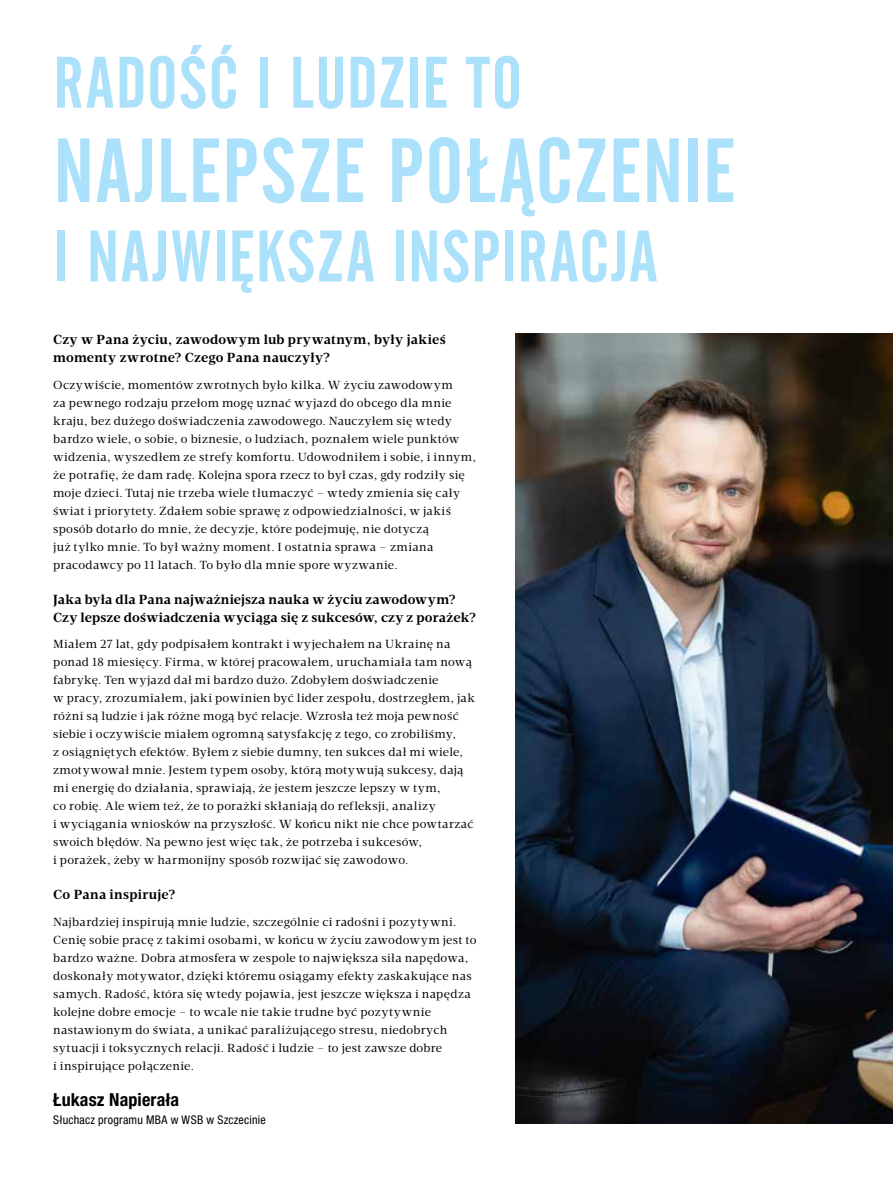
<style>
.page{position:relative;width:893px;height:1178px;background:#fff}
.page>*{position:absolute;margin:0;border:0;box-sizing:border-box;transform-origin:0 0}
.t1{font:90px "Alternate Gothic No 2 EU";letter-spacing:.015em;color:#abe1fa}
.t2{font:72px "Alternate Gothic No 2 EU";letter-spacing:.02em;color:#abe1fa}
.t3{font:700 condensed 18px "Helvetica Neue LTW1 G";letter-spacing:.01em;color:#000}
.t4{font:700 13.5px/18px "Velino Text";letter-spacing:.015em;color:#000}
.t5{font:12px/18px "Velino Text";letter-spacing:.02em;color:#000}
.t6{font:condensed 12px "Helvetica Neue LTW1 G";letter-spacing:.015em;color:#000}
</style>
<div class="page">
<hr style="left:892px;top:0;width:1px;height:623px;background:#f0b64f">
<img style="left:516px;top:334px;width:377px;height:790px">
<h2 class="t2" style="left:53px;top:43px;width:470px">RADOŚĆ I LUDZIE TO</h2>
<h1 class="t1" style="left:53px;top:121px;width:684px">NAJLEPSZE POŁĄCZENIE</h1>
<h2 class="t2" style="left:53px;top:216px;width:96px">I NAJWIĘ</h2>
<h2 class="t2" style="left:256px;top:216px;width:323px">KSZA INSPIRACJA</h2>
<p class="t4" style="left:53px;top:331px;width:394px">Czy w Pana życiu, zawodowym lub prywatnym, były jakieś momenty zwrotne? Czego Pana nauczyły?</p>
<p class="t5" style="left:53px;top:376px;width:425px">Oczywiście, momentów zwrotnych było kilka. W życiu zawodowym<br>za pewnego rodzaju przełom mogę uznać wyjazd do obcego dla mnie kraju, bez dużego doświadczenia zawodowego. Nauczyłem się wtedy bardzo wiele, o sobie, o biznesie, o ludziach, poznałem wiele punktów widzenia, wyszedłem ze strefy komfortu. Udowodniłem i sobie, i innym, że potrafię, że dam radę. Kolejna spora rzecz to był czas, gdy rodziły się moje dzieci. Tutaj nie trzeba wiele tłumaczyć – wtedy zmienia się cały świat i priorytety. Zdałem sobie sprawę z odpowiedzialności, w jakiś sposób dotarło do mnie, że decyzje, które podejmuję, nie dotyczą<br>już tylko mnie. To był ważny moment. I ostatnia sprawa – zmiana pracodawcy po 11 latach. To było dla mnie spore wyzwanie.</p>
<p class="t4" style="left:53px;top:590px;width:424px">Jaka była dla Pana najważniejsza nauka w życiu zawodowym?<br>Czy lepsze doświadczenia wyciąga się z sukcesów, czy z porażek?</p>
<p class="t5" style="left:53px;top:635px;width:423px">Miałem 27 lat, gdy podpisałem kontrakt i wyjechałem na Ukrainę na ponad 18 miesięcy. Firma, w której pracowałem, uruchamiała tam nową fabrykę. Ten wyjazd dał mi bardzo dużo. Zdobyłem doświadczenie<br>w pracy, zrozumiałem, jaki powinien być lider zespołu, dostrzegłem, jak różni są ludzie i jak różne mogą być relacje. Wzrosła też moja pewność siebie i oczywiście miałem ogromną satysfakcję z tego, co zrobiliśmy,<br>z osiągniętych efektów. Byłem z siebie dumny, ten sukces dał mi wiele, zmotywował mnie. Jestem typem osoby, którą motywują sukcesy, dają mi energię do działania, sprawiają, że jestem jeszcze lepszy w tym,<br>co robię. Ale wiem też, że to porażki skłaniają do refleksji, analizy<br>i wyciągania wniosków na przyszłość. W końcu nikt nie chce powtarzać swoich błędów. Na pewno jest więc tak, że potrzeba i sukcesów,<br>i porażek, żeby w harmonijny sposób rozwijać się zawodowo.</p>
<p class="t4" style="left:53px;top:886px;width:124px">Co Pana inspiruje?</p>
<p class="t5" style="left:53px;top:913px;width:425px">Najbardziej inspirują mnie ludzie, szczególnie ci radośni i pozytywni.<br>Cenię sobie pracę z takimi osobami, w końcu w życiu zawodowym jest to bardzo ważne. Dobra atmosfera w zespole to największa siła napędowa, doskonały motywator, dzięki któremu osiągamy efekty zaskakujące nas samych. Radość, która się wtedy pojawia, jest jeszcze większa i napędza kolejne dobre emocje – to wcale nie takie trudne być pozytywnie nastawionym do świata, a unikać paraliżującego stresu, niedobrych sytuacji i toksycznych relacji. Radość i ludzie – to jest zawsze dobre<br>i inspirujące połączenie.</p>
<h3 class="t3" style="left:53px;top:1089px;width:128px">Łukasz Napierała</h3>
<p class="t6" style="left:53px;top:1112px;width:214px">Słuchacz programu MBA w WSB w Szczecinie</p>
</div>
